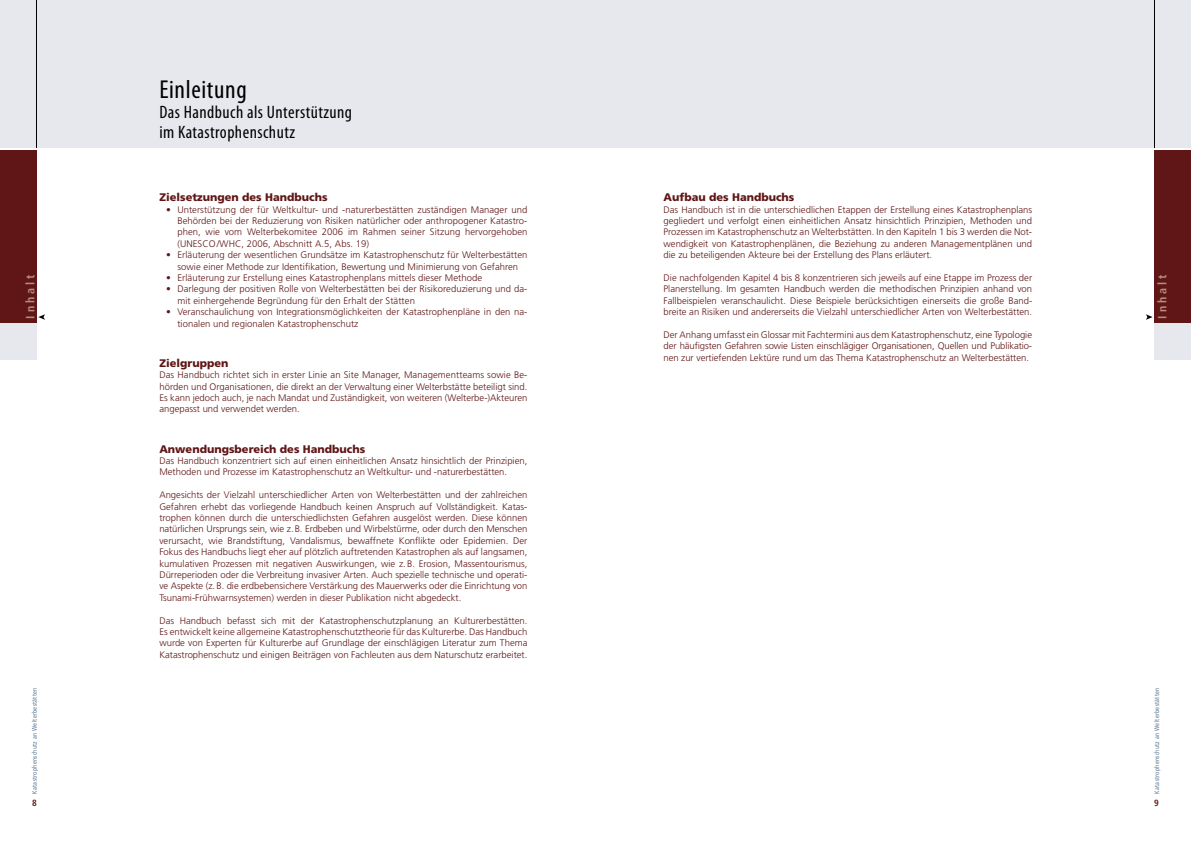
<style>
.page{position:relative;width:1191px;height:842px;background:#fff}
.page>*{position:absolute;margin:0;border:0;box-sizing:border-box;transform-origin:0 0}
.t1{font:condensed 26px "Myriad Pro";letter-spacing:.025em;color:#000}
.t2{font:condensed 18px/19.6px "Myriad Pro";letter-spacing:.025em;color:#000}
.t3{font:700 condensed 12px "Frutiger";letter-spacing:.25em;color:#b68e7d}
.t4{font:900 11px "Frutiger";color:#601616}
.t5{font:300 9.5px/11.4px "Frutiger";letter-spacing:.005em;color:#601616;text-align:justify}
.t6{font:700 condensed 9px "Frutiger";color:#601616}
.t7{font:6.5px "Frutiger";letter-spacing:.05em;color:#5d7a95;scale:.8 1}
</style>
<div class="page">
<div style="left:595px;top:0;width:596px;height:147px;background:#e6e8ed"></div>
<svg style="left:1146px;top:314px;width:6px;height:6px"></svg>
<div style="left:1154px;top:323px;width:37px;height:37px;background:#e6e8ed"></div>
<hr style="left:1154px;top:0;width:1px;height:147px;background:#000">
<div style="left:1154px;top:150px;width:37px;height:173px;background:#601616"></div>
<div style="left:0;top:0;width:595px;height:147px;background:#e6e8ed"></div>
<svg style="left:38px;top:314px;width:7px;height:6px"></svg>
<div style="left:0;top:323px;width:37px;height:37px;background:#e6e8ed"></div>
<hr style="left:37px;top:0;width:1px;height:147px;background:#000">
<div style="left:0;top:150px;width:37px;height:173px;background:#601616"></div>
<h1 class="t1" style="left:159px;top:76px;width:89px">Einleitung</h1>
<h2 class="t2" style="left:159px;top:103px;width:194px">Das Handbuch als Unterstützung im Katastrophenschutz</h2>
<p class="t3" style="left:23px;top:319px;width:46px;rotate:-90deg">Inhalt</p>
<p class="t4" style="left:159px;top:191px;width:170px">Zielsetzungen des Handbuchs</p>
<p class="t5" style="left:177px;top:204px;width:351px;text-indent:-11px">• Unterstützung der für Weltkultur- und -naturerbestätten zuständigen Manager und Behörden bei der Reduzierung von Risiken natürlicher oder anthropogener Katastro&shy;phen, wie vom Welterbekomitee 2006 im Rahmen seiner Sitzung hervorgehoben (UNESCO/WHC, 2006, Abschnitt A.5, Abs. 19)</p>
<p class="t5" style="left:166px;top:249px;width:363px;text-align:center">• Erläuterung der wesentlichen Grundsätze im Katastrophenschutz für Welterbestätten sowie einer Methode zur Identifikation, Bewertung und Minimierung von Gefahren</p>
<p class="t5" style="left:166px;top:272px;width:317px">• Erläuterung zur Erstellung eines Katastrophenplans mittels dieser Methode</p>
<p class="t5" style="left:177px;top:284px;width:351px;text-indent:-11px">• Darlegung der positiven Rolle von Welterbestätten bei der Risikoreduzierung und da&shy;mit einhergehende Begründung für den Erhalt der Stätten</p>
<p class="t5" style="left:177px;top:306px;width:351px;text-indent:-11px">• Veranschaulichung von Integrationsmöglichkeiten der Katastrophenpläne in den na&shy;tionalen und regionalen Katastrophenschutz</p>
<p class="t4" style="left:159px;top:356px;width:71px">Zielgruppen</p>
<p class="t5" style="left:159px;top:369px;width:369px">Das Handbuch richtet sich in erster Linie an Site Manager, Managementteams sowie Be&shy;hörden und Organisationen, die direkt an der Verwaltung einer Welterbstätte beteiligt sind.<br>Es kann jedoch auch, je nach Mandat und Zuständigkeit, von weiteren (Welterbe-)Akteuren angepasst und verwendet werden.</p>
<p class="t4" style="left:159px;top:442px;width:207px">Anwendungsbereich des Handbuchs</p>
<p class="t5" style="left:159px;top:455px;width:369px">Das Handbuch konzentriert sich auf einen einheitlichen Ansatz hinsichtlich der Prinzipien,<br>Methoden und Prozesse im Katastrophenschutz an Weltkultur- und -naturerbestätten.</p>
<p class="t5" style="left:159px;top:489px;width:369px">Angesichts der Vielzahl unterschiedlicher Arten von Welterbestätten und der zahlreichen Gefahren erhebt das vorliegende Handbuch keinen Anspruch auf Vollständigkeit. Katas&shy;trophen können durch die unterschiedlichsten Gefahren ausgelöst werden. Diese können natürlichen Ursprungs sein, wie z.B. Erdbeben und Wirbelstürme, oder durch den Menschen verursacht, wie Brandstiftung, Vandalismus, bewaffnete Konflikte oder Epidemien. Der Fokus des Handbuchs liegt eher auf plötzlich auftretenden Katastrophen als auf langsamen, kumulativen Prozessen mit negativen Auswirkungen, wie z.B. Erosion, Massentourismus, Dürreperioden oder die Verbreitung invasiver Arten. Auch spezielle technische und operati&shy;ve Aspekte (z.B. die erdbebensichere Verstärkung des Mauerwerks oder die Einrichtung von Tsunami-Frühwarnsystemen) werden in dieser Publikation nicht abgedeckt.</p>
<p class="t5" style="left:159px;top:615px;width:369px">Das Handbuch befasst sich mit der Katastrophenschutzplanung an Kulturerbestätten.<br>Es entwickelt keine allgemeine Katastrophenschutztheorie für das Kulturerbe. Das Handbuch wurde von Experten für Kulturerbe auf Grundlage der einschlägigen Literatur zum Thema Katastrophenschutz und einigen Beiträgen von Fachleuten aus dem Naturschutz erarbeitet.</p>
<p class="t4" style="left:663px;top:191px;width:149px">Aufbau des Handbuchs ➤</p>
<p class="t5" style="left:663px;top:204px;width:370px">Das Handbuch ist in die unterschiedlichen Etappen der Erstellung eines Katastrophenplans gegliedert und verfolgt einen einheitlichen Ansatz hinsichtlich Prinzipien, Methoden und Prozessen im Katastrophenschutz an Welterbstätten. In den Kapiteln 1 bis 3 werden die Not&shy;wendigkeit von Katastrophenplänen, die Beziehung zu anderen Managementplänen und die zu beteiligenden Akteure bei der Erstellung des Plans erläutert.</p>
<p class="t5" style="left:663px;top:272px;width:370px">Die nachfolgenden Kapitel 4 bis 8 konzentrieren sich jeweils auf eine Etappe im Prozess der Planerstellung. Im gesamten Handbuch werden die methodischen Prinzipien anhand von Fallbeispielen veranschaulicht. Diese Beispiele berücksichtigen einerseits die große Band&shy;breite an Risiken und andererseits die Vielzahl unterschiedlicher Arten von Welterbestätten.</p>
<p class="t5" style="left:663px;top:329px;width:370px">Der Anhang umfasst ein Glossar mit Fachtermini aus dem Katastrophenschutz, eine Typologie der häufigsten Gefahren sowie Listen einschlägiger Organisationen, Quellen und Publikatio&shy;nen zur vertiefenden Lektüre rund um das Thema Katastrophenschutz an Welterbestätten.</p>
<p class="t3" style="left:1155px;top:319px;width:46px;rotate:-90deg">Inhalt</p>
<p class="t7" style="left:31px;top:794px;width:134px;rotate:-90deg">Katastrophenschutz an Welterbestätten</p>
<p class="t7" style="left:1152px;top:794px;width:134px;rotate:-90deg">Katastrophenschutz an Welterbestätten</p>
<p class="t6" style="left:32px;top:798px;width:6px">8</p>
<p class="t6" style="left:1154px;top:798px;width:6px">9</p>
</div>
